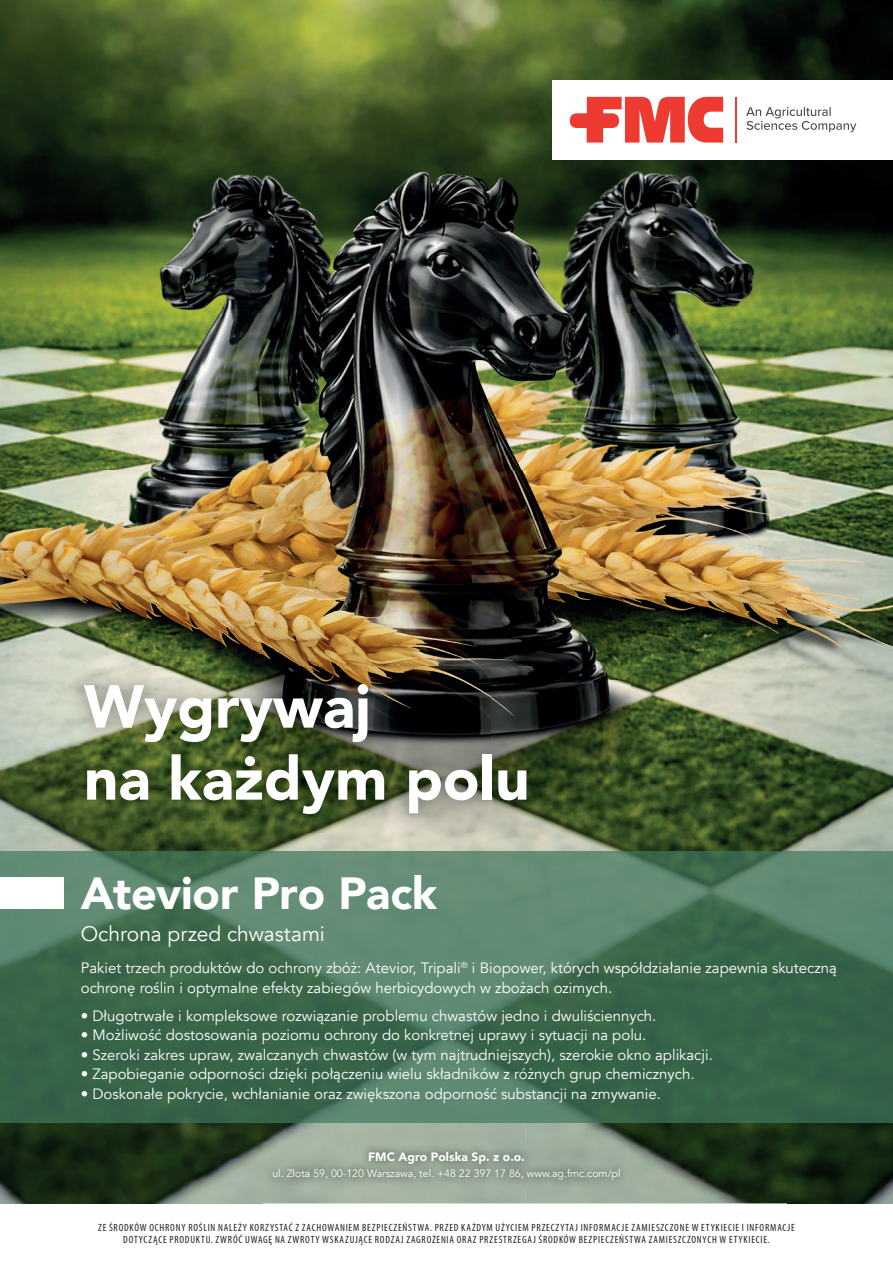
<style>
.page{position:relative;width:893px;height:1263px;background:#fff}
.page>*{position:absolute;margin:0;border:0;box-sizing:border-box;transform-origin:0 0}
.t1{font:900 60px/72px "Avenir";color:#fff}
.t2{font:900 45px "Avenir";letter-spacing:-.005em;color:#fff}
.t3{font:21px "Avenir";color:#fff}
.t4{font:15px/19.5px "Avenir";color:#fff}
.t5{font:900 12.15px "Avenir";color:#fff}
.t6{font:10.65px "Avenir";color:#fff}
.t7{font:condensed 10.5px/12.6px "Myriad Pro";letter-spacing:.075em;color:#231f20;text-align:center}
</style>
<div class="page">
<img style="left:0;top:0;width:788px;height:628px">
<img style="left:788px;top:0;width:105px;height:785px">
<img style="left:0;top:628px;width:105px;height:223px">
<img style="left:105px;top:628px;width:525px;height:52px">
<img style="left:630px;top:628px;width:158px;height:157px">
<img style="left:526px;top:680px;width:105px;height:171px">
<img style="left:105px;top:832px;width:421px;height:19px">
<img style="left:630px;top:785px;width:263px;height:66px">
<img style="left:0;top:851px;width:893px;height:352px">
<img style="left:66px;top:666px;width:479px;height:166px">
<div style="left:0;top:877px;width:63px;height:32px;background:#fff"></div>
<img style="left:264px;top:1143px;width:365px;height:45px">
<div style="left:553px;top:80px;width:340px;height:80px;background:#fff"></div>
<svg style="left:570px;top:97px;width:153px;height:46px"></svg>
<hr style="left:735px;top:98px;width:1px;height:45px;background:#ee3b32">
<svg style="left:746px;top:107px;width:110px;height:25px"></svg>
<h1 class="t1" style="left:84px;top:669px;width:447px">Wygrywaj<br>na każdym polu</h1>
<h2 class="t2" style="left:81px;top:855px;width:358px">Atevior Pro Pack</h2>
<h3 class="t3" style="left:81px;top:921px;width:245px">Ochrona przed chwastami</h3>
<p class="t4" style="left:81px;top:959px;width:758px">Pakiet trzech produktów do ochrony zbóż: Atevior, Tripali<sup>®</sup> i Biopower, których współdziałanie zapewnia skuteczną ochronę roślin i optymalne efekty zabiegów herbicydowych w zbożach ozimych.</p>
<p class="t4" style="left:81px;top:1006px;width:577px">• Długotrwałe i kompleksowe rozwiązanie problemu chwastów jedno i dwuliściennych.</p>
<p class="t4" style="left:81px;top:1026px;width:567px">• Możliwość dostosowania poziomu ochrony do konkretnej uprawy i sytuacji na polu.</p>
<p class="t4" style="left:81px;top:1045px;width:634px">• Szeroki zakres upraw, zwalczanych chwastów (w tym najtrudniejszych), szerokie okno aplikacji.</p>
<p class="t4" style="left:81px;top:1065px;width:615px">• Zapobieganie odporności dzięki połączeniu wielu składników z różnych grup chemicznych.</p>
<p class="t4" style="left:81px;top:1084px;width:582px">• Doskonałe pokrycie, wchłanianie oraz zwiększona odporność substancji na zmywanie.</p>
<p class="t5" style="left:368px;top:1146px;width:158px">FMC Agro Polska Sp. z o.o.</p>
<p class="t6" style="left:272px;top:1167px;width:350px">ul. Złota 59, 00-120 Warszawa, tel. +48 22 397 17 86, www.ag.fmc.com/pl</p>
<p class="t7" style="left:98px;top:1221px;width:698px">ZE ŚRODKÓW OCHRONY ROŚLIN NALEŻY KORZYSTAĆ Z ZACHOWANIEM BEZPIECZEŃSTWA. PRZED KAŻDYM UŻYCIEM PRZECZYTAJ INFORMACJE ZAMIESZCZONE W ETYKIECIE I INFORMACJE<br>DOTYCZĄCE PRODUKTU. ZWRÓĆ UWAGĘ NA ZWROTY WSKAZUJĄCE RODZAJ ZAGROŻENIA ORAZ PRZESTRZEGAJ ŚRODKÓW BEZPIECZEŃSTWA ZAMIESZCZONYCH W ETYKIECIE.</p>
</div>
